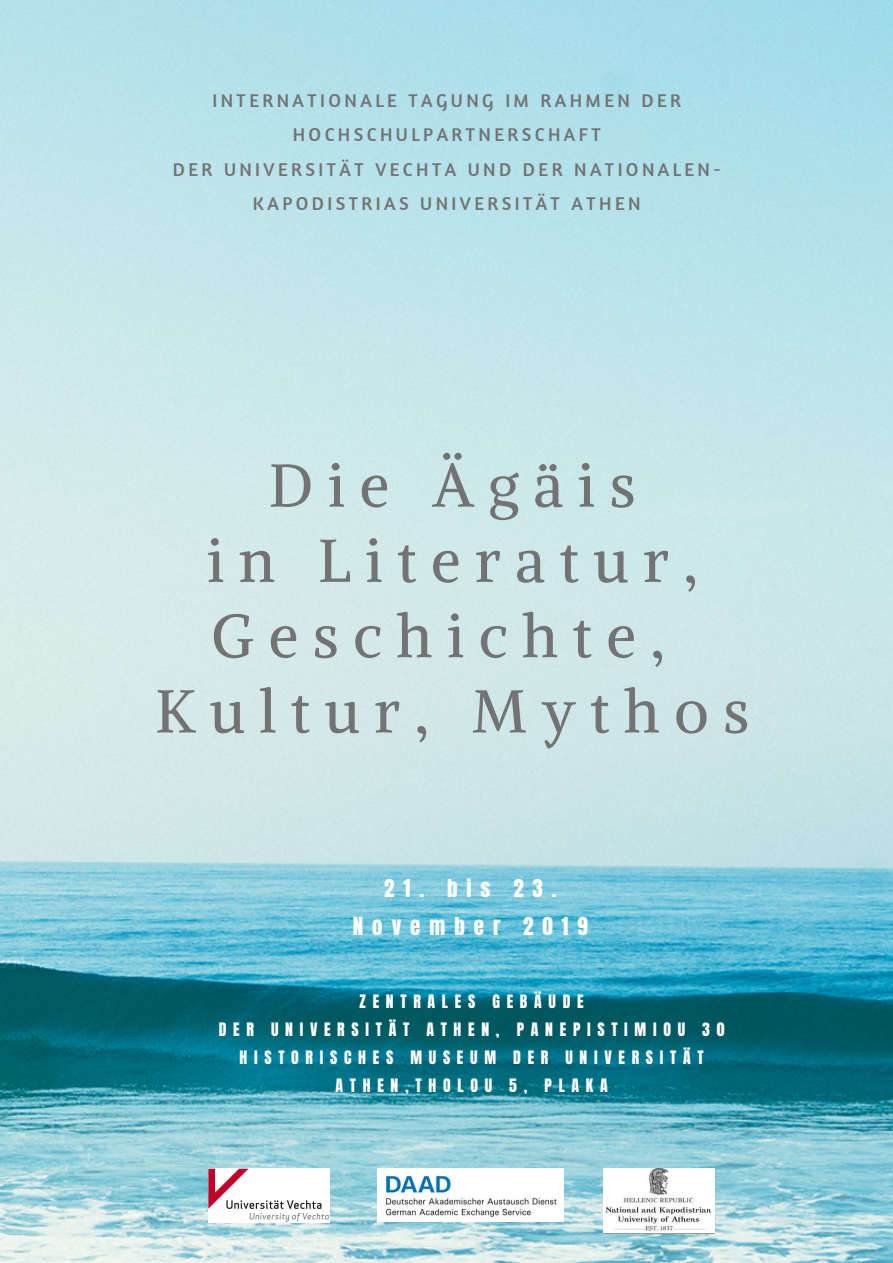
<style>
.page{position:relative;width:893px;height:1263px;background:#fff}
.page>*{position:absolute;margin:0;border:0;box-sizing:border-box;transform-origin:0 0}
.t1{font:60px/75.3px "Alike";letter-spacing:.24em;color:#737373;text-align:center}
.t2{font:21px/37.7px "Anton";letter-spacing:.425em;color:#fff;text-align:center}
.t3{font:18.9px/34.3px "Amaranth";letter-spacing:.18em;color:#737373;text-align:center}
.t4{font:15.75px/28.1px "Anton";letter-spacing:.425em;color:#fff;text-align:center}
</style>
<div class="page">
<img style="left:0;top:0;width:893px;height:1263px">
<img style="left:209px;top:1168px;width:120px;height:55px">
<img style="left:378px;top:1168px;width:185px;height:53px">
<img style="left:603px;top:1168px;width:112px;height:66px">
<p class="t3" style="left:173px;top:83px;width:549px">INTERNATIONALE TAGUNG IM RAHMEN DER HOCHSCHULPARTNERSCHAFT<br>DER UNIVERSITÄT VECHTA UND DER NATIONALEN-KAPODISTRIAS UNIVERSITÄT ATHEN</p>
<h1 class="t1" style="left:155px;top:447px;width:595px">Die Ägäis<br>in Literatur,<br>Geschichte,<br>Kultur, Mythos</h1>
<p class="t2" style="left:353px;top:870px;width:237px">21. bis 23.<br>November 2019</p>
<p class="t4" style="left:219px;top:987px;width:507px">ZENTRALES GEBÄUDE<br>DER UNIVERSITÄT ATHEN, PANEPISTIMIOU 30<br>HISTORISCHES MUSEUM DER UNIVERSITÄT<br>ATHEN,THOLOU 5, PLAKA</p>
</div>
